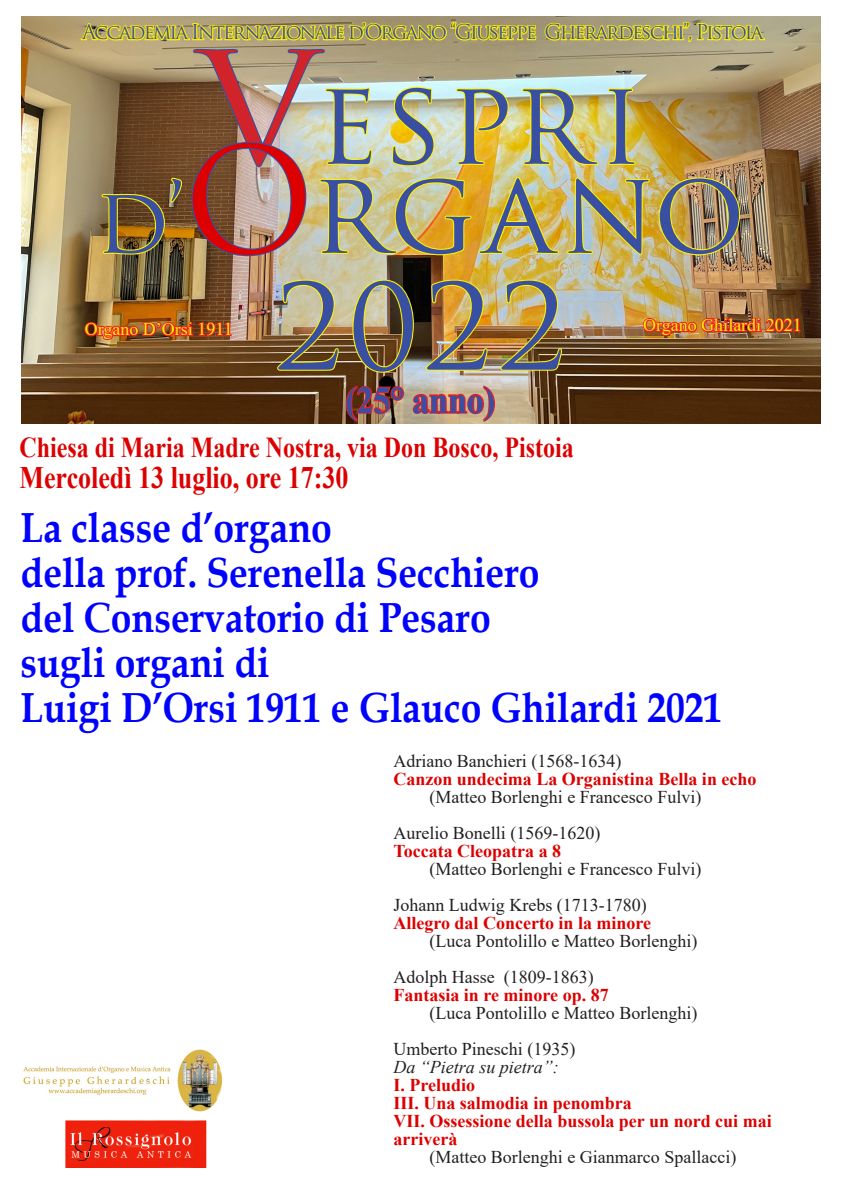
<style>
.page{position:relative;width:842px;height:1191px;background:#fff}
.page>*{position:absolute;margin:0;border:0;box-sizing:border-box;transform-origin:0 0}
.t1{font:116px "Trajan Pro";letter-spacing:.04em;color:#394fa2;scale:.96 1}
.t2{font:116px "Trajan Pro";letter-spacing:.04em;color:#394fa2;scale:1.05 1}
.t3{font:113.7px "Trajan Pro";letter-spacing:.035em;color:#394fa2}
.t4{font:700 42px "Book Antiqua";color:#00f;scale:.89 1}
.t5{font:700 38px "Times New Roman";letter-spacing:-.01em;color:#394fa2;scale:.91 1}
.t6{font:700 31.2px "Times New Roman";color:#d00;scale:.83 1}
.t7{font:700 28.8px "Times New Roman";color:#d00;scale:.83 1}
.t8{font:20px "Trajan Pro";letter-spacing:-.09em;color:#394fa2}
.t9{font:18px "Times New Roman";color:#231f20}
.t10{font:700 18px/18px "Times New Roman";color:#d00}
.t11{font:18px "Times New Roman";color:#fff101}
.t12{font:italic 18px "Times New Roman";color:#231f20}
.s1{font-size:150.8px;color:#d1232a}
.s2{font-size:90px}
.s3{font-size:143px;color:#d00}
</style>
<div class="page">
<img style="left:21px;top:16px;width:800px;height:408px">
<img style="left:276px;top:278px;width:64px;height:94px">
<img style="left:351px;top:278px;width:64px;height:96px">
<img style="left:425px;top:278px;width:64px;height:94px">
<img style="left:499px;top:278px;width:64px;height:94px">
<svg style="left:345px;top:384px;width:60px;height:39px;background:#9d4e3a"></svg>
<svg style="left:411px;top:384px;width:85px;height:39px;background:#d18b75"></svg>
<img style="left:80px;top:16px;width:686px;height:241px">
<img style="left:642px;top:304px;width:160px;height:33px">
<img style="left:83px;top:308px;width:150px;height:33px">
<img style="left:23px;top:1049px;width:200px;height:118px">
<p class="t8" style="left:82px;top:19px;width:683px">Accademia Internazionale d’Organo “Giuseppe Gherardeschi”, Pistoia</p>
<p class="t1" style="left:198px;top:48px;width:464px"><span class="s1">V</span>espri</p>
<p class="t3" style="left:95px;top:139px;width:651px"><span class="s2">d’</span><span class="s3">O</span>rgano</p>
<p class="t2" style="left:274px;top:254px;width:280px">2022</p>
<p class="t5" style="left:345px;top:372px;width:166px">(25° anno)</p>
<p class="t11" style="left:85px;top:316px;width:149px">Organo D’Orsi 1911</p>
<p class="t11" style="left:643px;top:312px;width:160px">Organo Ghilardi 2021</p>
<p class="t7" style="left:20px;top:427px;width:669px">Chiesa di Maria Madre Nostra, via Don Bosco, Pistoia</p>
<p class="t6" style="left:20px;top:455px;width:398px">Mercoledì 13 luglio, ore 17:30</p>
<p class="t4" style="left:21px;top:499px;width:351px">La classe d’organo</p>
<p class="t4" style="left:21px;top:544px;width:585px">della prof. Serenella Secchiero</p>
<p class="t4" style="left:21px;top:589px;width:530px">del Conservatorio di Pesaro</p>
<p class="t4" style="left:21px;top:634px;width:281px">sugli organi di</p>
<p class="t4" style="left:21px;top:679px;width:790px">Luigi D’Orsi 1911 e Glauco Ghilardi 2021</p>
<p class="t9" style="left:393px;top:748px;width:229px">Adriano Banchieri (1568-1634)</p>
<p class="t10" style="left:393px;top:769px;width:365px">Canzon undecima La Organistina Bella in echo</p>
<p class="t9" style="left:429px;top:784px;width:273px">(Matteo Borlenghi e Francesco Fulvi)</p>
<p class="t9" style="left:393px;top:820px;width:208px">Aurelio Bonelli (1569-1620)</p>
<p class="t10" style="left:393px;top:841px;width:169px">Toccata Cleopatra a 8</p>
<p class="t9" style="left:429px;top:856px;width:273px">(Matteo Borlenghi e Francesco Fulvi)</p>
<p class="t9" style="left:393px;top:892px;width:255px">Johann Ludwig Krebs (1713-1780)</p>
<p class="t10" style="left:393px;top:913px;width:259px">Allegro dal Concerto in la minore</p>
<p class="t9" style="left:429px;top:928px;width:269px">(Luca Pontolillo e Matteo Borlenghi)</p>
<p class="t9" style="left:393px;top:964px;width:202px">Adolph Hasse (1809-1863)</p>
<p class="t10" style="left:393px;top:985px;width:217px">Fantasia in re minore op. 87</p>
<p class="t9" style="left:429px;top:1000px;width:269px">(Luca Pontolillo e Matteo Borlenghi)</p>
<p class="t9" style="left:393px;top:1036px;width:183px">Umberto Pineschi (1935)</p>
<p class="t12" style="left:393px;top:1054px;width:167px">Da “Pietra su pietra”:</p>
<p class="t10" style="left:393px;top:1075px;width:83px">I. Preludio</p>
<p class="t10" style="left:393px;top:1093px;width:240px">III. Una salmodia in penombra</p>
<p class="t10" style="left:393px;top:1111px;width:380px">VII. Ossessione della bussola per un nord cui mai arriverà</p>
<p class="t9" style="left:429px;top:1144px;width:308px">(Matteo Borlenghi e Gianmarco Spallacci)</p>
</div>
